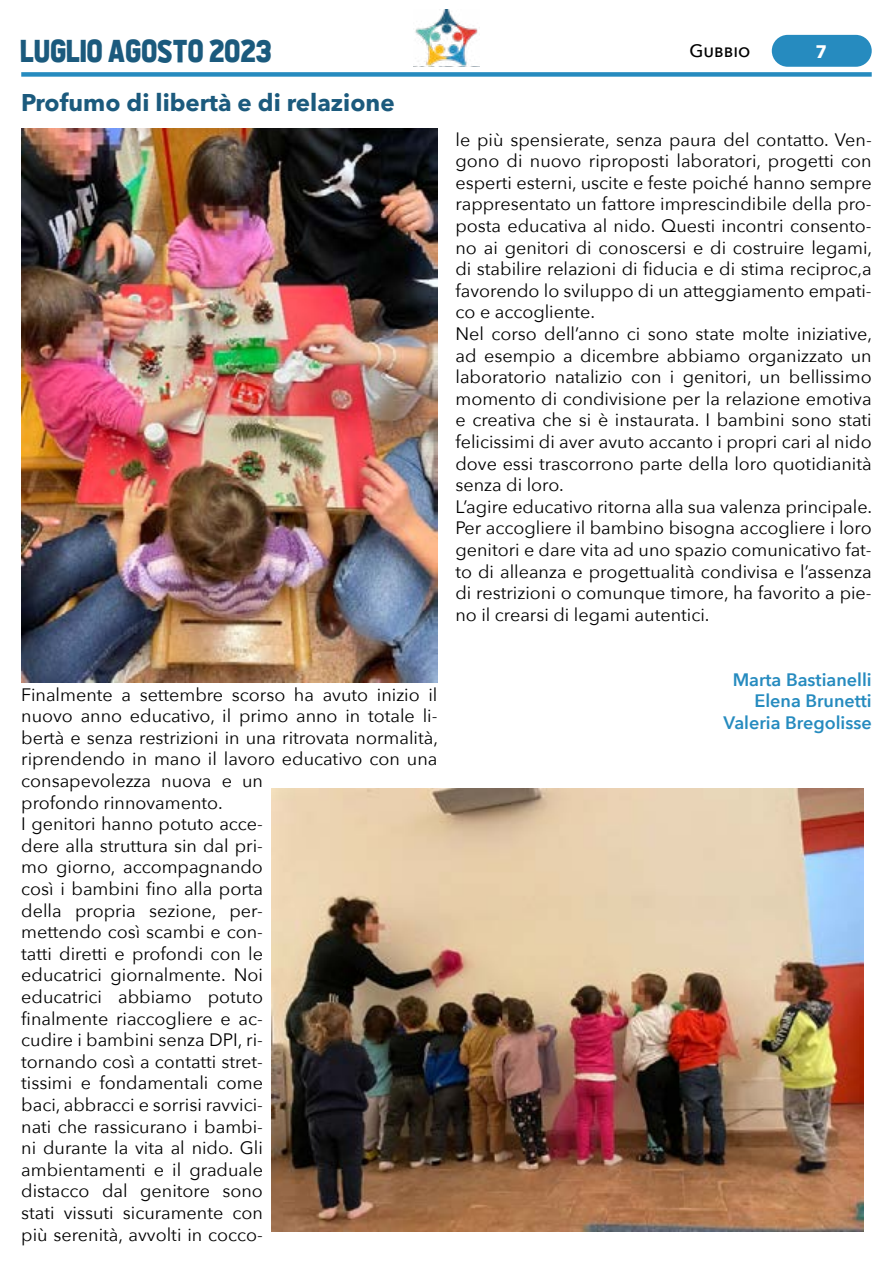
<style>
.page{position:relative;width:893px;height:1263px;background:#fff}
.page>*{position:absolute;margin:0;border:0;box-sizing:border-box;transform-origin:0 0}
.t1{font:31.5px "Allthe Waytothe Sun";color:#1b5a7d}
.t2{font:700 24px "Avenir Next LT Pro";color:#1b5a7d}
.t3{font:18px/21.6px "Avenir Next";color:#000}
.t4{font:600 18px/21.6px "Avenir Next";color:#268bbf;text-align:right}
.t5{font:500 18px "Avenir Next";color:#000}
.t6{font:700 18px "Avenir Next LT Pro";color:#fff}
</style>
<div class="page">
<div style="left:21px;top:72px;width:851px;height:5px;background:#268bbf"></div>
<div style="left:772px;top:35px;width:100px;height:32px;background:#268bbf;border-radius:16px"></div>
<img style="left:415px;top:9px;width:63px;height:57px">
<img style="left:271px;top:788px;width:592px;height:443px">
<img style="left:21px;top:128px;width:416px;height:554px">
<h1 class="t1" style="left:21px;top:37px;width:253px">LUGLIO AGOSTO 2023</h1>
<p class="t6" style="left:815px;top:40px;width:13px">7</p>
<p class="t5" style="left:689px;top:36px;width:63px">Gubbio</p>
<h2 class="t2" style="left:21px;top:88px;width:375px">Profumo di libertà e di relazione</h2>
<p class="t3" style="left:21px;top:683px;width:418px">Finalmente a settembre scorso ha avuto inizio il nuovo anno educativo, il primo anno in totale li&shy;bertà e senza restrizioni in una ritrovata normalità, riprendendo in mano il lavoro educativo con una consapevolezza nuova e un<br>profondo rinnovamento.<br>I genitori hanno potuto acce-<br>dere alla struttura sin dal pri-<br>mo giorno, accompagnando<br>così i bambini fino alla porta<br>della propria sezione, per-<br>mettendo così scambi e con-<br>tatti diretti e profondi con le<br>educatrici giornalmente. Noi<br>educatrici abbiamo potuto<br>finalmente riaccogliere e ac-<br>cudire i bambini senza DPI, ri-<br>tornando così a contatti stret-<br>tissimi e fondamentali come<br>baci, abbracci e sorrisi ravvici-<br>nati che rassicurano i bambi-<br>ni durante la vita al nido. Gli<br>ambientamenti e il graduale<br>distacco dal genitore sono<br>stati vissuti sicuramente con<br>più serenità, avvolti in cocco-</p>
<p class="t3" style="left:455px;top:128px;width:418px">le più spensierate, senza paura del contatto. Ven&shy;gono di nuovo riproposti laboratori, progetti con esperti esterni, uscite e feste poiché hanno sempre rappresentato un fattore imprescindibile della pro&shy;posta educativa al nido. Questi incontri consento&shy;no ai genitori di conoscersi e di costruire legami, di stabilire relazioni di fiducia e di stima reciproc,a favorendo lo sviluppo di un atteggiamento empati&shy;co e accogliente.<br>Nel corso dell’anno ci sono state molte iniziative, ad esempio a dicembre abbiamo organizzato un laboratorio natalizio con i genitori, un bellissimo momento di condivisione per la relazione emotiva e creativa che si è instaurata. I bambini sono stati felicissimi di aver avuto accanto i propri cari al nido dove essi trascorrono parte della loro quotidianità senza di loro.<br>L’agire educativo ritorna alla sua valenza principale.<br>Per accogliere il bambino bisogna accogliere i loro genitori e dare vita ad uno spazio comunicativo fat&shy;to di alleanza e progettualità condivisa e l’assenza di restrizioni o comunque timore, ha favorito a pie&shy;no il crearsi di legami autentici.</p>
<p class="t4" style="left:723px;top:668px;width:150px">Marta Bastianelli<br>Elena Brunetti<br>Valeria Bregolisse</p>
</div>
